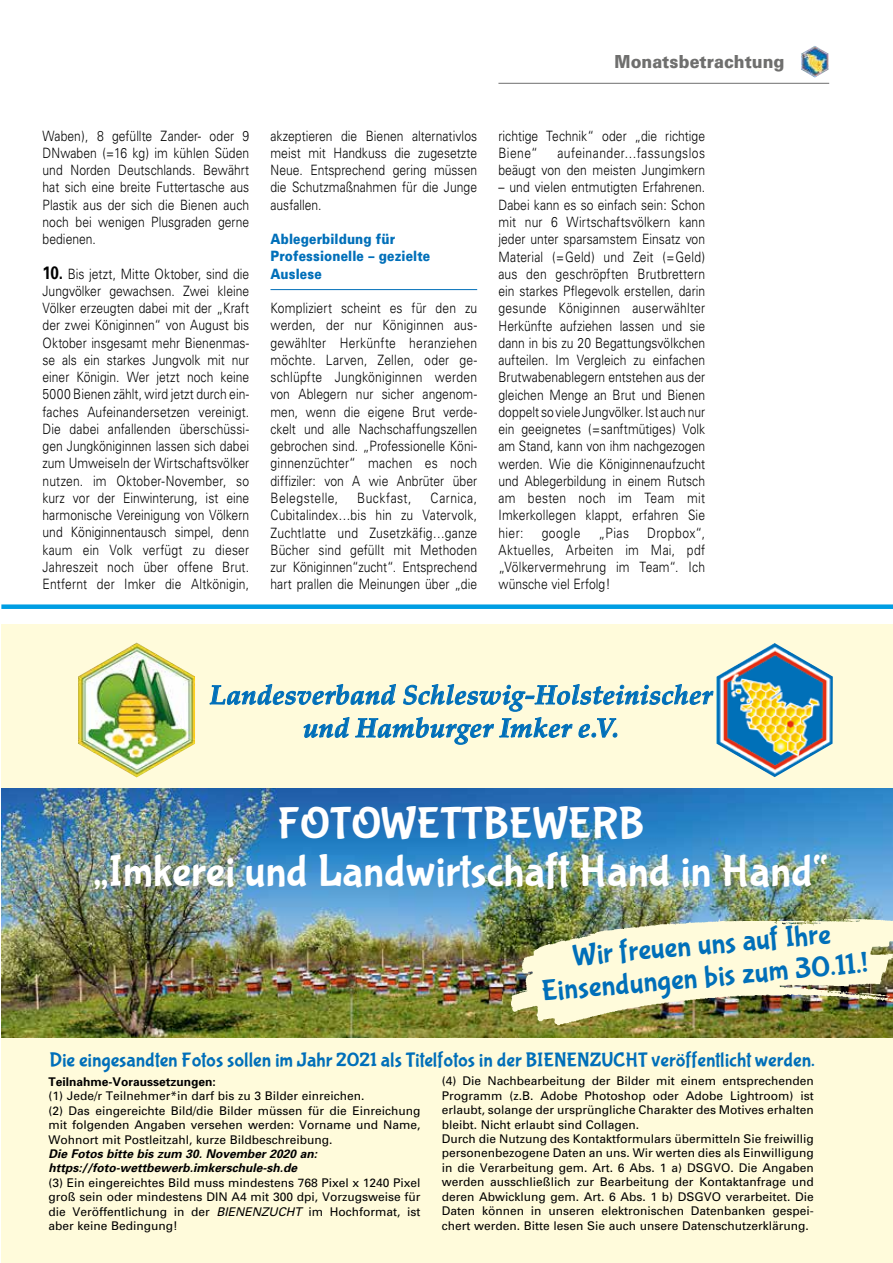
<style>
.page{position:relative;width:893px;height:1263px;background:#fff}
.page>*{position:absolute;margin:0;border:0;box-sizing:border-box;transform-origin:0 0}
.t1{font:45px/48px "Bubblegum Sans";color:#fff;text-align:center}
.t2{font:30px/32.4px "Bubblegum Sans";color:#006fb9;text-align:center}
.t3{font:italic 700 27px/33px "Palazzo";letter-spacing:.015em;color:#006fb9;text-align:center}
.t4{font:20.25px "Bubblegum Sans";color:#006fb9}
.t5{font:900 18px "Univers";letter-spacing:.005em;color:#6f6f6e;scale:.9 1}
.t6{font:300 14.25px/17.2px "Univers";letter-spacing:.005em;color:#000;text-align:justify;scale:.85 1}
.t7{font:900 14.25px/17.2px "Univers";letter-spacing:.015em;color:#006fb9;scale:.85 1}
.t8{font:300 14.25px "Univers";letter-spacing:.035em;color:#000;scale:.85 1}
.t9{font:12px/14.4px "Univers";color:#000}
.t10{font:italic 700 12px/14.4px "Univers";color:#000}
.t11{font:700 12px "Univers";color:#000}
.s1{font-weight:700;font-size:18px}
.s2{font-style:italic}
</style>
<div class="page">
<hr style="left:498px;top:83px;width:331px;height:1px;background:#6f6f6e">
<img style="left:801px;top:46px;width:28px;height:32px">
<hr style="left:270px;top:289px;width:207px;height:1px;background:#006fb9">
<div style="left:2px;top:624px;width:891px;height:639px;background:#fffbdb"></div>
<svg style="left:210px;top:684px;width:186px;height:21px"></svg>
<svg style="left:403px;top:684px;width:310px;height:27px"></svg>
<svg style="left:304px;top:717px;width:45px;height:21px"></svg>
<svg style="left:355px;top:717px;width:217px;height:27px"></svg>
<svg style="left:579px;top:718px;width:38px;height:20px"></svg>
<img style="left:716px;top:643px;width:117px;height:134px">
<img style="left:78px;top:643px;width:117px;height:134px">
<img style="left:2px;top:788px;width:891px;height:250px">
<img style="left:508px;top:917px;width:385px;height:109px">
<div style="left:1px;top:604px;width:892px;height:5px;background:#009ee3"></div>
<p class="t5" style="left:614px;top:50px;width:190px">Monatsbetrachtung</p>
<p class="t6" style="left:43px;top:127px;width:245px">Waben), 8 gefüllte Zander- oder 9<br>DNwaben (=16 kg) im kühlen Süden und Norden Deutschlands. Bewährt hat sich eine breite Futtertasche aus Plastik aus der sich die Bienen auch noch bei wenigen Plusgraden gerne bedienen.</p>
<p class="t6" style="left:43px;top:265px;width:245px"><span class="s1">10.</span> Bis jetzt, Mitte Oktober, sind die Jungvölker gewachsen. Zwei kleine Völker erzeugten dabei mit der „Kraft der zwei Königinnen“ von August bis Oktober insgesamt mehr Bienenmas&shy;se als ein starkes Jungvolk mit nur einer Königin. Wer jetzt noch keine 5000 Bienen zählt, wird jetzt durch ein&shy;faches Aufeinandersetzen vereinigt.<br>Die dabei anfallenden überschüssi&shy;gen Jungköniginnen lassen sich dabei zum Umweiseln der Wirtschaftsvölker nutzen. im Oktober-November, so kurz vor der Einwinterung, ist eine harmonische Vereinigung von Völkern und Königinnentausch simpel, denn kaum ein Volk verfügt zu dieser Jahreszeit noch über offene Brut.<br>Entfernt der Imker die Altkönigin,</p>
<p class="t6" style="left:270px;top:127px;width:245px">akzeptieren die Bienen alternativlos meist mit Handkuss die zugesetzte Neue. Entsprechend gering müssen die Schutzmaßnahmen für die Junge ausfallen.</p>
<p class="t7" style="left:270px;top:230px;width:190px">Ablegerbildung für<br>Professionelle – gezielte<br>Auslese</p>
<p class="t6" style="left:270px;top:299px;width:245px">Kompliziert scheint es für den zu werden, der nur Königinnen aus&shy;gewählter Herkünfte heranziehen möchte. Larven, Zellen, oder ge&shy;schlüpfte Jungköniginnen werden von Ablegern nur sicher angenom&shy;men, wenn die eigene Brut verde&shy;ckelt und alle Nachschaffungszellen gebrochen sind. „Professionelle Köni&shy;ginnenzüchter“ machen es noch diffiziler: von A wie Anbrüter über Belegstelle,</p>
<p class="t6" style="left:270px;top:489px;width:245px;text-indent:160px">Carnica, Cubitalindex…bis hin zu Vatervolk, Zuchtlatte und Zusetzkäfig…ganze Bücher sind gefüllt mit Methoden zur Königinnen“zucht“. Entsprechend hart prallen die Meinungen über „die</p>
<p class="t8" style="left:357px;top:489px;width:65px">Buckfast,</p>
<p class="t6" style="left:498px;top:127px;width:245px">richtige Technik“ oder „die richtige<br>Biene“</p>
<p class="t6" style="left:498px;top:144px;width:245px;text-align:right">aufeinander…fassungslos<br>beäugt von den meisten Jungimkern</p>
<p class="t6" style="left:498px;top:179px;width:245px">– und vielen entmutigten Erfahrenen.<br>Dabei kann es so einfach sein: Schon mit nur 6 Wirtschaftsvölkern kann jeder unter sparsamstem Einsatz von Material (=Geld) und Zeit (=Geld) aus den geschröpften Brutbrettern ein starkes Pflegevolk erstellen, darin gesunde Königinnen auserwählter Herkünfte aufziehen lassen und sie dann in bis zu 20 Begattungsvölkchen aufteilen. Im Vergleich zu einfachen Brutwabenablegern entstehen aus der gleichen Menge an Brut und Bienen doppelt so viele Jungvölker. Ist auch nur ein geeignetes (=sanftmütiges) Volk am Stand, kann von ihm nachgezogen werden. Wie die Königinnenaufzucht und Ablegerbildung in einem Rutsch am besten noch im Team mit Imkerkollegen klappt, erfahren Sie hier:</p>
<p class="t6" style="left:542px;top:524px;width:47px">google</p>
<p class="t6" style="left:598px;top:524px;width:37px">„Pias</p>
<p class="t6" style="left:498px;top:524px;width:245px;text-indent:149px">Dropbox“, Aktuelles, Arbeiten im Mai, pdf „Völkervermehrung im Team“. Ich wünsche viel Erfolg!</p>
<h3 class="t3" style="left:209px;top:678px;width:504px">Landesverband Schleswig-Holsteinischer und Hamburger Imker e.V.</h3>
<h1 class="t1" style="left:94px;top:800px;width:736px">FOTOWETTBEWERB<br>„Imkerei und Landwirtschaft Hand in Hand“</h1>
<h2 class="t2" style="left:537px;top:944px;width:329px;rotate:-5deg">Wir freuen uns auf Ihre<br>Einsendungen bis zum 30.11.!</h2>
<h3 class="t4" style="left:49px;top:1048px;width:767px">Die eingesandten Fotos sollen im Jahr 2021 als Titelfotos in der BIENENZUCHT veröffentlicht werden.</h3>
<p class="t11" style="left:48px;top:1074px;width:169px">Teilnahme-Voraussetzungen:</p>
<p class="t9" style="left:48px;top:1089px;width:374px">(1) Jede/r Teilnehmer*in darf bis zu 3 Bilder einreichen.<br>(2) Das eingereichte Bild/die Bilder müssen für die Einreichung mit folgenden Angaben versehen werden: Vorname und Name, Wohnort mit Postleitzahl, kurze Bildbeschreibung.</p>
<p class="t10" style="left:48px;top:1146px;width:270px">Die Fotos bitte bis zum 30. November 2020 an: https://foto-wettbewerb.imkerschule-sh.de</p>
<p class="t9" style="left:48px;top:1175px;width:374px;text-align:justify">(3) Ein eingereichtes Bild muss mindestens 768 Pixel x 1240 Pixel groß sein oder mindestens DIN A4 mit 300 dpi, Vorzugsweise für die Veröffentlichung in der <span class="s2">BIENENZUCHT</span> im Hochformat, ist aber keine Bedingung!</p>
<p class="t9" style="left:442px;top:1074px;width:374px">(4) Die Nachbearbeitung der Bilder mit einem entsprechenden Programm (z.B. Adobe Photoshop oder Adobe Lightroom) ist erlaubt, solange der ursprüngliche Charakter des Motives erhalten bleibt. Nicht erlaubt sind Collagen.<br>Durch die Nutzung des Kontaktformulars übermitteln Sie freiwillig personenbezogene Daten an uns. Wir werten dies als Einwilligung in die Verarbeitung gem. Art. 6 Abs. 1 a) DSGVO. Die Angaben werden ausschließlich zur Bearbeitung der Kontaktanfrage und deren Abwicklung gem. Art. 6 Abs. 1 b) DSGVO verarbeitet. Die Daten können in unseren elektronischen Datenbanken gespei&shy;chert werden. Bitte lesen Sie auch unsere Datenschutzerklärung.</p>
</div>
